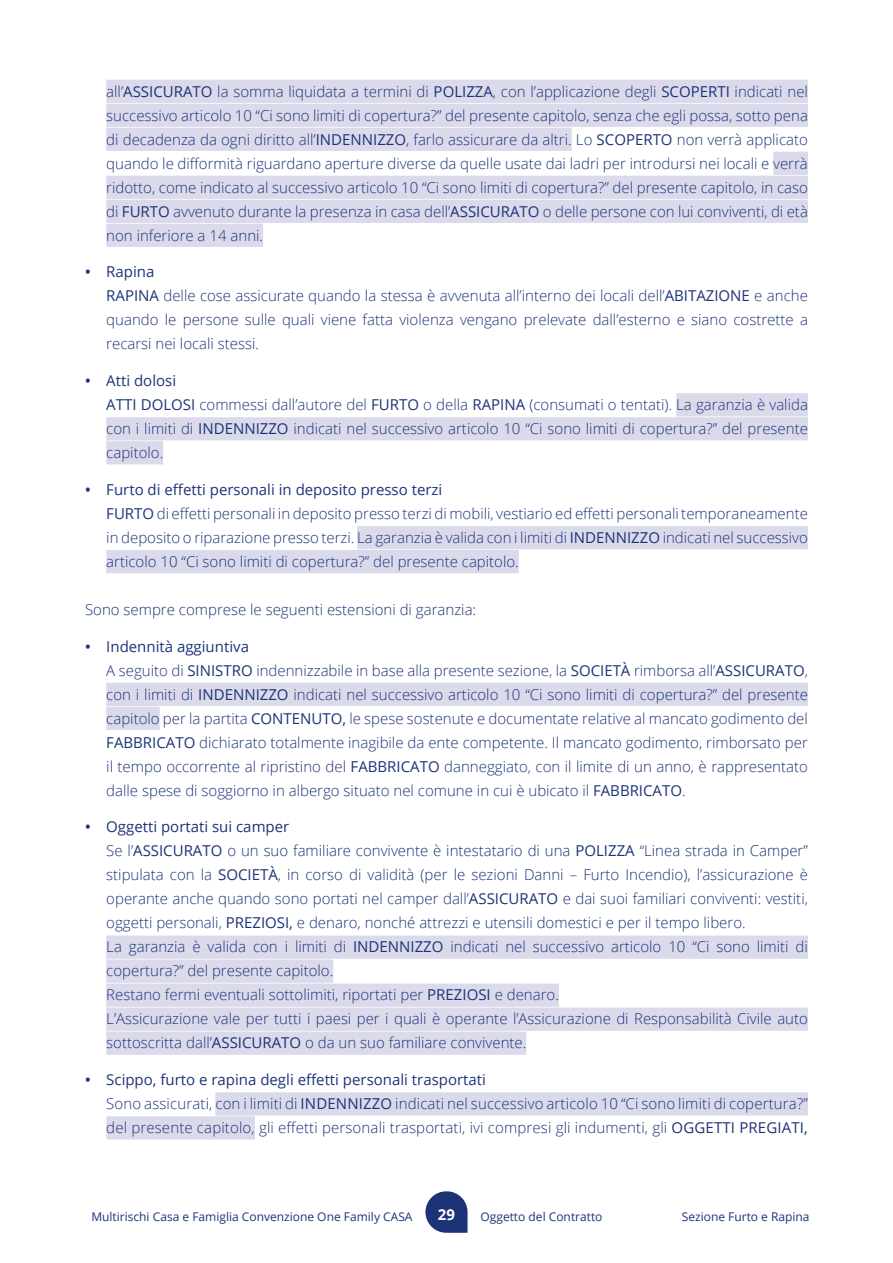
<style>
.page{position:relative;width:893px;height:1263px;background:#fff}
.page>*{position:absolute;margin:0;border:0;box-sizing:border-box;transform-origin:0 0}
.t1{font:300 15px/24px "Open Sans";color:#1d3378}
.t2{font:700 15px "Open Sans";color:#fff}
.t3{font:12px "Open Sans";color:#1d3378}
.s1{font-weight:400}
.s2{font-weight:600}
</style>
<div class="page">
<svg style="left:425px;top:1191px;width:43px;height:42px"></svg>
<div style="left:106px;top:80px;width:702px;height:23px;background:#dadaeb"></div>
<div style="left:106px;top:104px;width:702px;height:23px;background:#dadaeb"></div>
<div style="left:106px;top:128px;width:466px;height:23px;background:#dadaeb"></div>
<div style="left:773px;top:152px;width:35px;height:23px;background:#dadaeb"></div>
<div style="left:106px;top:176px;width:702px;height:23px;background:#dadaeb"></div>
<div style="left:106px;top:200px;width:702px;height:23px;background:#dadaeb"></div>
<div style="left:106px;top:224px;width:157px;height:23px;background:#dadaeb"></div>
<div style="left:676px;top:393px;width:132px;height:23px;background:#dadaeb"></div>
<div style="left:106px;top:417px;width:702px;height:23px;background:#dadaeb"></div>
<div style="left:106px;top:441px;width:57px;height:23px;background:#dadaeb"></div>
<div style="left:357px;top:526px;width:451px;height:23px;background:#dadaeb"></div>
<div style="left:106px;top:550px;width:413px;height:23px;background:#dadaeb"></div>
<div style="left:106px;top:683px;width:702px;height:23px;background:#dadaeb"></div>
<div style="left:106px;top:707px;width:54px;height:23px;background:#dadaeb"></div>
<div style="left:106px;top:935px;width:702px;height:24px;background:#dadaeb"></div>
<div style="left:106px;top:959px;width:227px;height:24px;background:#dadaeb"></div>
<div style="left:106px;top:983px;width:453px;height:24px;background:#dadaeb"></div>
<div style="left:106px;top:1007px;width:702px;height:24px;background:#dadaeb"></div>
<div style="left:106px;top:1031px;width:420px;height:24px;background:#dadaeb"></div>
<div style="left:215px;top:1092px;width:593px;height:23px;background:#dadaeb"></div>
<div style="left:106px;top:1116px;width:149px;height:23px;background:#dadaeb"></div>
<p class="t1" style="left:106px;top:79px;width:703px;text-align:justify">all’<span class="s1">ASSICURATO</span> la somma liquidata a termini di <span class="s1">POLIZZA</span>, con l’applicazione degli <span class="s1">SCOPERTI</span> indicati nel successivo articolo 10 “Ci sono limiti di copertura?” del presente capitolo, senza che egli possa, sotto pena di decadenza da ogni diritto all’<span class="s1">INDENNIZZO</span>, farlo assicurare da altri. Lo <span class="s1">SCOPERTO</span> non verrà applicato quando le difformità riguardano aperture diverse da quelle usate dai ladri per introdursi nei locali e verrà ridotto, come indicato al successivo articolo 10 “Ci sono limiti di copertura?” del presente capitolo, in caso di <span class="s1">FURTO</span> avvenuto durante la presenza in casa dell’<span class="s1">ASSICURATO</span> o delle persone con lui conviventi, di età non inferiore a 14 anni.</p>
<p class="t1" style="left:106px;top:259px;width:703px;text-indent:-21px"><span class="s2">•</span> <span class="s1">Rapina<br>RAPINA</span> delle cose assicurate quando la stessa è avvenuta all’interno dei locali dell’<span class="s1">ABITAZIONE</span> e anche quando le persone sulle quali viene fatta violenza vengano prelevate dall’esterno e siano costrette a recarsi nei locali stessi.</p>
<p class="t1" style="left:106px;top:368px;width:703px;text-indent:-21px"><span class="s2">•</span> <span class="s1">Atti dolosi<br>ATTI DOLOSI</span> commessi dall’autore del <span class="s1">FURTO</span> o della <span class="s1">RAPINA</span> (consumati o tentati). La garanzia è valida con i limiti di <span class="s1">INDENNIZZO</span> indicati nel successivo articolo 10 “Ci sono limiti di copertura?” del presente capitolo.</p>
<p class="t1" style="left:106px;top:477px;width:703px;text-indent:-21px"><span class="s2">•</span> <span class="s1">Furto di effetti personali in deposito presso terzi<br>FURTO</span> di effetti personali in deposito presso terzi di mobili, vestiario ed effetti personali temporaneamente in deposito o riparazione presso terzi. La garanzia è valida con i limiti di <span class="s1">INDENNIZZO</span> indicati nel successivo articolo 10 “Ci sono limiti di copertura?” del presente capitolo.</p>
<p class="t1" style="left:85px;top:597px;width:393px">Sono sempre comprese le seguenti estensioni di garanzia:</p>
<p class="t1" style="left:106px;top:634px;width:703px;text-indent:-21px"><span class="s2">•</span> <span class="s1">Indennità aggiuntiva<br></span>A seguito di <span class="s1">SINISTRO</span> indennizzabile in base alla presente sezione, la <span class="s1">SOCIETÀ</span> rimborsa all’<span class="s1">ASSICURATO</span>, con i limiti di <span class="s1">INDENNIZZO</span> indicati nel successivo articolo 10 “Ci sono limiti di copertura?” del presente capitolo per la partita <span class="s1">CONTENUTO,</span> le spese sostenute e documentate relative al mancato godimento del <span class="s1">FABBRICATO</span> dichiarato totalmente inagibile da ente competente. Il mancato godimento, rimborsato per il tempo occorrente al ripristino del <span class="s1">FABBRICATO</span> danneggiato, con il limite di un anno, è rappresentato dalle spese di soggiorno in albergo situato nel comune in cui è ubicato il <span class="s1">FABBRICATO</span>.</p>
<p class="t1" style="left:106px;top:814px;width:703px;text-indent:-21px"><span class="s2">•</span> <span class="s1">Oggetti portati sui camper<br></span>Se l’<span class="s1">ASSICURATO</span> o un suo familiare convivente è intestatario di una <span class="s1">POLIZZA</span> “Linea strada in Camper” stipulata con la <span class="s1">SOCIETÀ</span>, in corso di validità (per le sezioni Danni – Furto Incendio), l’assicurazione è operante anche quando sono portati nel camper dall’<span class="s1">ASSICURATO</span> e dai suoi familiari conviventi: vestiti, oggetti personali, <span class="s1">PREZIOSI,</span> e denaro, nonché attrezzi e utensili domestici e per il tempo libero.<br>La garanzia è valida con i limiti di <span class="s1">INDENNIZZO</span> indicati nel successivo articolo 10 “Ci sono limiti di copertura?” del presente capitolo.<br>Restano fermi eventuali sottolimiti, riportati per <span class="s1">PREZIOSI</span> e denaro.<br>L’Assicurazione vale per tutti i paesi per i quali è operante l’Assicurazione di Responsabilità Civile auto sottoscritta dall’<span class="s1">ASSICURATO</span> o da un suo familiare convivente.</p>
<p class="t1" style="left:106px;top:1067px;width:703px;text-indent:-21px"><span class="s2">•</span> <span class="s1">Scippo, furto e rapina degli effetti personali trasportati<br></span>Sono assicurati, con i limiti di <span class="s1">INDENNIZZO</span> indicati nel successivo articolo 10 “Ci sono limiti di copertura?” del presente capitolo, gli effetti personali trasportati, ivi compresi gli indumenti, gli <span class="s1">OGGETTI PREGIATI,</span></p>
<p class="t3" style="left:91px;top:1208px;width:323px">Multirischi Casa e Famiglia Convenzione One Family CASA</p>
<p class="t2" style="left:438px;top:1204px;width:19px">29</p>
<p class="t3" style="left:480px;top:1208px;width:124px">Oggetto del Contratto</p>
<p class="t3" style="left:682px;top:1208px;width:129px">Sezione Furto e Rapina</p>
</div>
